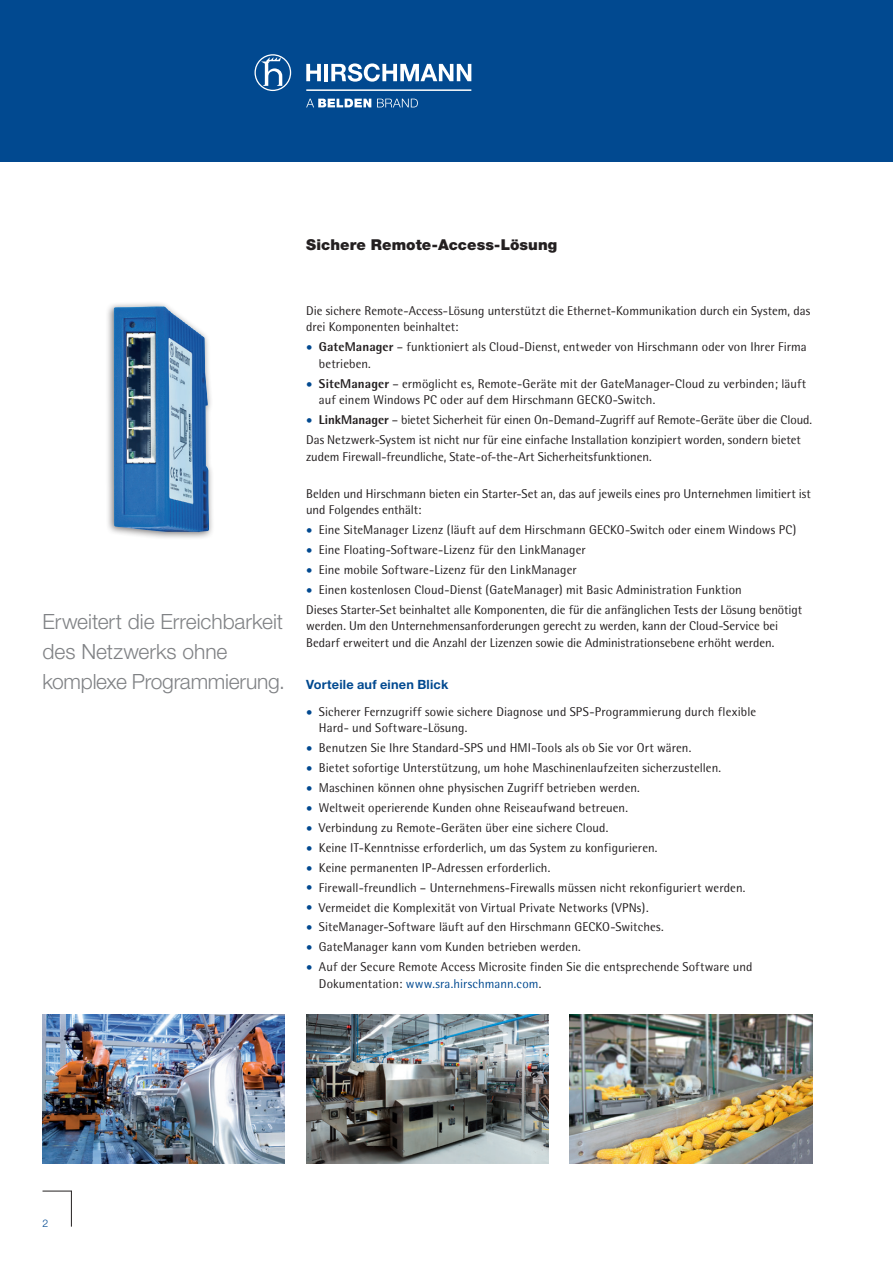
<style>
.page{position:relative;width:893px;height:1263px;background:#fff}
.page>*{position:absolute;margin:0;border:0;box-sizing:border-box;transform-origin:0 0}
.t1{font:300 21px/30px "Helvetica Neue";letter-spacing:-.005em;color:#808285}
.t2{font:900 15px "Helvetica Neue";letter-spacing:.005em;color:#231f20}
.t3{font:12.75px/16.5px "Rotis Semi Sans";color:#231f20}
.t4{font:700 12.75px "Helvetica Neue";letter-spacing:.015em;color:#014990}
.t5{font:300 10.5px "Helvetica Neue";color:#014990}
.s1{color:#014990}
.s2{font-weight:800}
</style>
<div class="page">
<div style="left:0;top:0;width:893px;height:162px;background:#014990"></div>
<hr style="left:71px;top:1191px;width:1px;height:35px;background:#231f20">
<svg style="left:43px;top:1191px;width:29px;height:1px"></svg>
<svg style="left:306px;top:99px;width:65px;height:8px"></svg>
<svg style="left:377px;top:99px;width:41px;height:8px"></svg>
<svg style="left:254px;top:54px;width:37px;height:37px"></svg>
<hr style="left:306px;top:89px;width:165px;height:2px;background:#fff">
<hr style="left:324px;top:64px;width:4px;height:17px;background:#fff">
<svg style="left:306px;top:64px;width:15px;height:17px"></svg>
<svg style="left:331px;top:63px;width:140px;height:19px"></svg>
<div style="left:105px;top:301px;width:110px;height:240px;background:#231f20;opacity:.6"></div>
<img style="left:114px;top:306px;width:95px;height:226px">
<img style="left:43px;top:1014px;width:242px;height:149px">
<img style="left:306px;top:1014px;width:243px;height:149px">
<img style="left:570px;top:1014px;width:242px;height:149px">
<h1 class="t1" style="left:43px;top:606px;width:244px">Erweitert die Erreichbarkeit des Netzwerks ohne komplexe Programmierung.</h1>
<p class="t2" style="left:306px;top:235px;width:253px">Sichere Remote-Access-Lösung</p>
<p class="t3" style="left:306px;top:302px;width:506px">Die sichere Remote-Access-Lösung unterstützt die Ethernet-Kommunikation durch ein System, das drei Komponenten beinhaltet:</p>
<p class="t3" style="left:319px;top:339px;width:489px;text-indent:-13px"><span class="s1">•</span> <span class="s2">GateManager</span> – funktioniert als Cloud-Dienst, entweder von Hirschmann oder von Ihrer Firma betrieben.</p>
<p class="t3" style="left:319px;top:375px;width:489px;text-indent:-13px"><span class="s1">•</span> <span class="s2">SiteManager</span> – ermöglicht es, Remote-Geräte mit der GateManager-Cloud zu verbinden; läuft auf einem Windows PC oder auf dem Hirschmann GECKO-Switch.</p>
<p class="t3" style="left:306px;top:410px;width:507px;line-height:20px"><span class="s1">•</span> <span class="s2">LinkManager</span> – bietet Sicherheit für einen On-Demand-Zugriff auf Remote-Geräte über die Cloud.<br>Das Netzwerk-System ist nicht nur für eine einfache Installation konzipiert worden, sondern bietet</p>
<p class="t3" style="left:306px;top:448px;width:347px">zudem Firewall-freundliche, State-of-the-Art Sicherheitsfunktionen.</p>
<p class="t3" style="left:306px;top:485px;width:506px">Belden und Hirschmann bieten ein Starter-Set an, das auf jeweils eines pro Unternehmen limitiert ist und Folgendes enthält:</p>
<p class="t3" style="left:306px;top:522px;width:492px"><span class="s1">•</span> Eine SiteManager Lizenz (läuft auf dem Hirschmann GECKO-Switch oder einem Windows PC)</p>
<p class="t3" style="left:306px;top:541px;width:281px"><span class="s1">•</span> Eine Floating-Software-Lizenz für den LinkManager</p>
<p class="t3" style="left:306px;top:561px;width:272px"><span class="s1">•</span> Eine mobile Software-Lizenz für den LinkManager</p>
<p class="t3" style="left:306px;top:580px;width:498px;line-height:20px"><span class="s1">•</span> Einen kostenlosen Cloud-Dienst (GateManager) mit Basic Administration Funktion<br>Dieses Starter-Set beinhaltet alle Komponenten, die für die anfänglichen Tests der Lösung benötigt</p>
<p class="t3" style="left:306px;top:618px;width:473px">werden. Um den Unternehmensanforderungen gerecht zu werden, kann der Cloud-Service bei<br>Bedarf erweitert und die Anzahl der Lizenzen sowie die Administrationsebene erhöht werden.</p>
<p class="t4" style="left:306px;top:676px;width:144px">Vorteile auf einen Blick</p>
<p class="t3" style="left:319px;top:703px;width:439px;text-indent:-13px"><span class="s1">•</span> Sicherer Fernzugriff sowie sichere Diagnose und SPS-Programmierung durch flexible<br>Hard- und Software-Lösung.</p>
<p class="t3" style="left:306px;top:740px;width:387px"><span class="s1">•</span> Benutzen Sie Ihre Standard-SPS und HMI-Tools als ob Sie vor Ort wären.</p>
<p class="t3" style="left:306px;top:759px;width:416px"><span class="s1">•</span> Bietet sofortige Unterstützung, um hohe Maschinenlaufzeiten sicherzustellen.</p>
<p class="t3" style="left:306px;top:779px;width:335px"><span class="s1">•</span> Maschinen können ohne physischen Zugriff betrieben werden.</p>
<p class="t3" style="left:306px;top:799px;width:323px"><span class="s1">•</span> Weltweit operierende Kunden ohne Reiseaufwand betreuen.</p>
<p class="t3" style="left:306px;top:819px;width:304px"><span class="s1">•</span> Verbindung zu Remote-Geräten über eine sichere Cloud.</p>
<p class="t3" style="left:306px;top:839px;width:353px"><span class="s1">•</span> Keine IT-Kenntnisse erforderlich, um das System zu konfigurieren.</p>
<p class="t3" style="left:306px;top:859px;width:246px"><span class="s1">•</span> Keine permanenten IP-Adressen erforderlich.</p>
<p class="t3" style="left:306px;top:879px;width:441px"><span class="s1">•</span> Firewall-freundlich – Unternehmens-Firewalls müssen nicht rekonfiguriert werden.</p>
<p class="t3" style="left:306px;top:899px;width:344px"><span class="s1">•</span> Vermeidet die Komplexität von Virtual Private Networks (VPNs).</p>
<p class="t3" style="left:306px;top:919px;width:359px"><span class="s1">•</span> SiteManager-Software läuft auf den Hirschmann GECKO-Switches.</p>
<p class="t3" style="left:306px;top:939px;width:276px"><span class="s1">•</span> GateManager kann vom Kunden betrieben werden.</p>
<p class="t3" style="left:319px;top:958px;width:435px;text-indent:-13px"><span class="s1">•</span> Auf der Secure Remote Access Microsite finden Sie die entsprechende Software und<br>Dokumentation: <span class="s1">www.sra.hirschmann.com</span>.</p>
<p class="t5" style="left:43px;top:1216px;width:7px">2</p>
</div>
